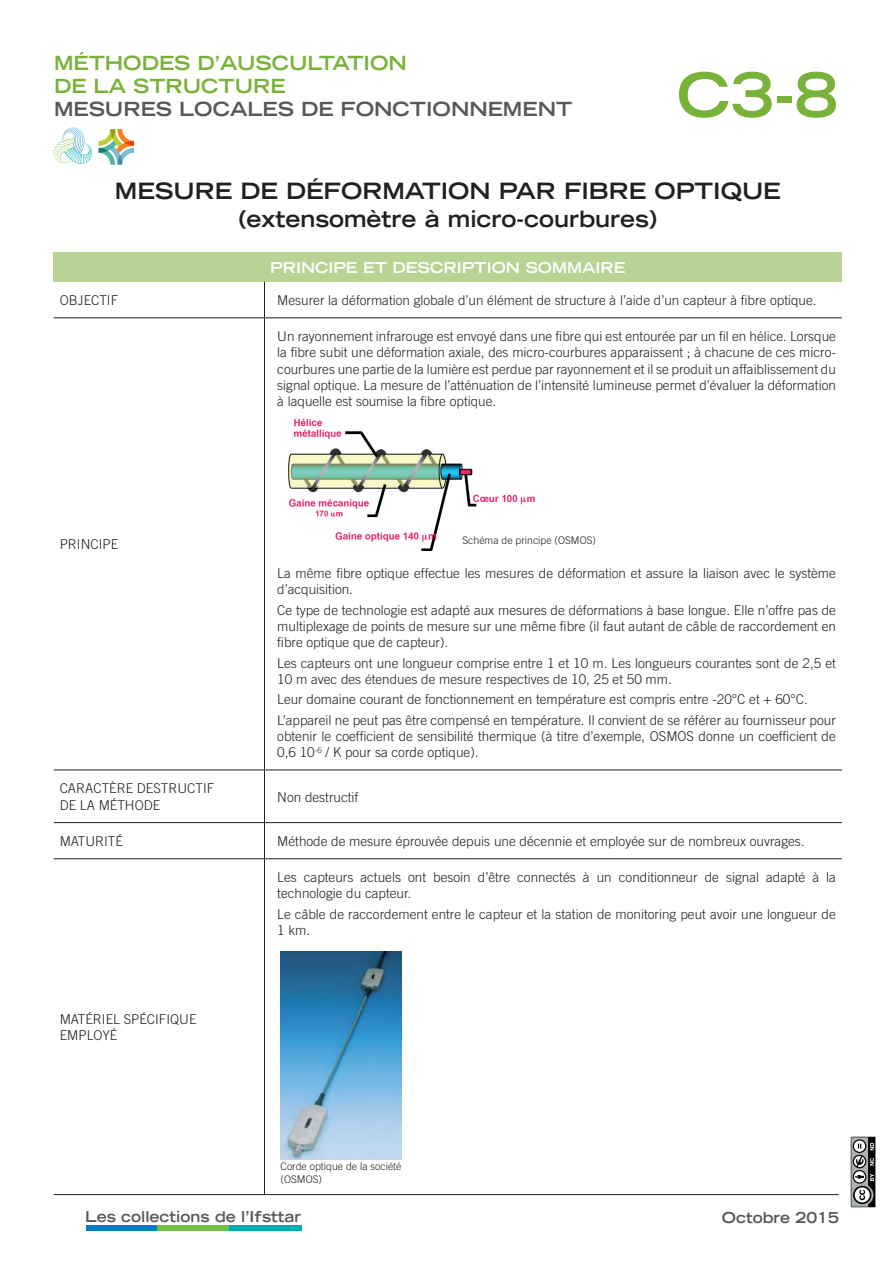
<style>
.page{position:relative;width:893px;height:1263px;background:#fff}
.page>*{position:absolute;margin:0;border:0;box-sizing:border-box;transform-origin:0 0}
.t1{font:700 expanded 60.45px "Trade Gothic LH";color:#79b239}
.t2{font:700 expanded 22.5px/28px "Trade Gothic LH";color:#231f20;text-align:center}
.t3{font:700 expanded 19.5px/23.4px "Trade Gothic LH";color:#79b239}
.t4{font:700 expanded 19.5px "Trade Gothic LH";color:#57585a}
.t5{font:700 expanded 15px "Trade Gothic LH";color:#57585a}
.t6{font:700 expanded 15px "Trade Gothic LH";color:#fff}
.t7{font:300 13.5px/16.2px "Trade Gothic";color:#231f20}
.t8{font:300 10.5px/12.6px "Trade Gothic";color:#231f20}
</style>
<div class="page">
<div style="left:86px;top:1226px;width:72px;height:5px;background:#007ec5"></div>
<div style="left:158px;top:1226px;width:72px;height:5px;background:#71bf44"></div>
<div style="left:229px;top:1226px;width:73px;height:5px;background:#00acad"></div>
<svg style="left:851px;top:1137px;width:24px;height:70px;background:#767976"></svg>
<svg style="left:54px;top:128px;width:38px;height:36px"></svg>
<svg style="left:99px;top:129px;width:35px;height:36px"></svg>
<div style="left:54px;top:253px;width:788px;height:29px;background:#b8d394"></div>
<hr style="left:54px;top:317px;width:210px;height:1px;background:#231f20">
<hr style="left:264px;top:317px;width:578px;height:1px;background:#231f20">
<hr style="left:264px;top:318px;width:1px;height:451px;background:#231f20">
<hr style="left:264px;top:282px;width:1px;height:35px;background:#231f20">
<hr style="left:54px;top:769px;width:210px;height:1px;background:#231f20">
<hr style="left:264px;top:769px;width:578px;height:1px;background:#231f20">
<hr style="left:264px;top:770px;width:1px;height:52px;background:#231f20">
<hr style="left:54px;top:822px;width:210px;height:1px;background:#231f20">
<hr style="left:264px;top:822px;width:578px;height:1px;background:#231f20">
<hr style="left:264px;top:823px;width:1px;height:35px;background:#231f20">
<hr style="left:54px;top:858px;width:210px;height:1px;background:#231f20">
<hr style="left:264px;top:858px;width:578px;height:1px;background:#231f20">
<hr style="left:264px;top:859px;width:1px;height:336px;background:#231f20">
<hr style="left:54px;top:1194px;width:785px;height:1px;background:#231f20">
<img style="left:288px;top:418px;width:247px;height:133px">
<img style="left:281px;top:952px;width:120px;height:207px">
<h3 class="t3" style="left:54px;top:50px;width:354px">MÉTHODES D’AUSCULTATION<br>DE LA STRUCTURE</h3>
<h3 class="t4" style="left:54px;top:97px;width:520px">MESURES LOCALES DE FONCTIONNEMENT</h3>
<h1 class="t1" style="left:677px;top:55px;width:163px">C3-8</h1>
<h2 class="t2" style="left:115px;top:176px;width:667px">MESURE DE DÉFORMATION PAR FIBRE OPTIQUE (extensomètre à micro-courbures)</h2>
<p class="t6" style="left:270px;top:258px;width:357px">PRINCIPE ET DESCRIPTION SOMMAIRE</p>
<p class="t7" style="left:60px;top:292px;width:60px">OBJECTIF</p>
<p class="t7" style="left:277px;top:292px;width:541px">Mesurer la déformation globale d’un élément de structure à l’aide d’un capteur à fibre optique.</p>
<p class="t7" style="left:60px;top:536px;width:60px">PRINCIPE</p>
<p class="t7" style="left:277px;top:328px;width:560px;text-align:justify">Un rayonnement infrarouge est envoyé dans une fibre qui est entourée par un fil en hélice. Lorsque la fibre subit une déformation axiale, des micro-courbures apparaissent ; à chacune de ces micro&shy;courbures une partie de la lumière est perdue par rayonnement et il se produit un affaiblissement du signal optique. La mesure de l’atténuation de l’intensité lumineuse permet d’évaluer la déformation à laquelle est soumise la fibre optique.</p>
<p class="t8" style="left:462px;top:534px;width:135px">Schéma de principe (OSMOS)</p>
<p class="t7" style="left:277px;top:565px;width:560px">La même fibre optique effectue les mesures de déformation et assure la liaison avec le système d’acquisition.</p>
<p class="t7" style="left:277px;top:602px;width:560px;text-align:justify">Ce type de technologie est adapté aux mesures de déformations à base longue. Elle n’offre pas de multiplexage de points de mesure sur une même fibre (il faut autant de câble de raccordement en fibre optique que de capteur).</p>
<p class="t7" style="left:277px;top:655px;width:560px">Les capteurs ont une longueur comprise entre 1 et 10 m. Les longueurs courantes sont de 2,5 et<br>10 m avec des étendues de mesure respectives de 10, 25 et 50 mm.</p>
<p class="t7" style="left:277px;top:689px;width:560px;line-height:20.4px">Leur domaine courant de fonctionnement en température est compris entre -20°C et + 60°C.<br>L’appareil ne peut pas être compensé en température. Il convient de se référer au fournisseur pour</p>
<p class="t7" style="left:277px;top:728px;width:560px">obtenir le coefficient de sensibilité thermique (à titre d’exemple, OSMOS donne un coefficient de<br>0,6 10<sup>-6</sup> / K pour sa corde optique).</p>
<p class="t7" style="left:60px;top:780px;width:156px">CARACTÈRE DESTRUCTIF<br>DE LA MÉTHODE</p>
<p class="t7" style="left:277px;top:788px;width:83px">Non destructif</p>
<p class="t7" style="left:60px;top:833px;width:65px">MATURITÉ</p>
<p class="t7" style="left:277px;top:833px;width:529px">Méthode de mesure éprouvée depuis une décennie et employée sur de nombreux ouvrages.</p>
<p class="t7" style="left:60px;top:1011px;width:138px">MATÉRIEL SPÉCIFIQUE<br>EMPLOYÉ</p>
<p class="t7" style="left:277px;top:869px;width:560px">Les capteurs actuels ont besoin d’être connectés à un conditionneur de signal adapté à la technologie du capteur.</p>
<p class="t7" style="left:277px;top:906px;width:560px">Le câble de raccordement entre le capteur et la station de monitoring peut avoir une longueur de<br>1 km.</p>
<p class="t8" style="left:281px;top:1160px;width:122px">Corde optique de la société (OSMOS)</p>
<p class="t5" style="left:85px;top:1207px;width:218px">Les collections de l’Ifsttar</p>
<p class="t5" style="left:722px;top:1208px;width:119px">Octobre 2015</p>
</div>
